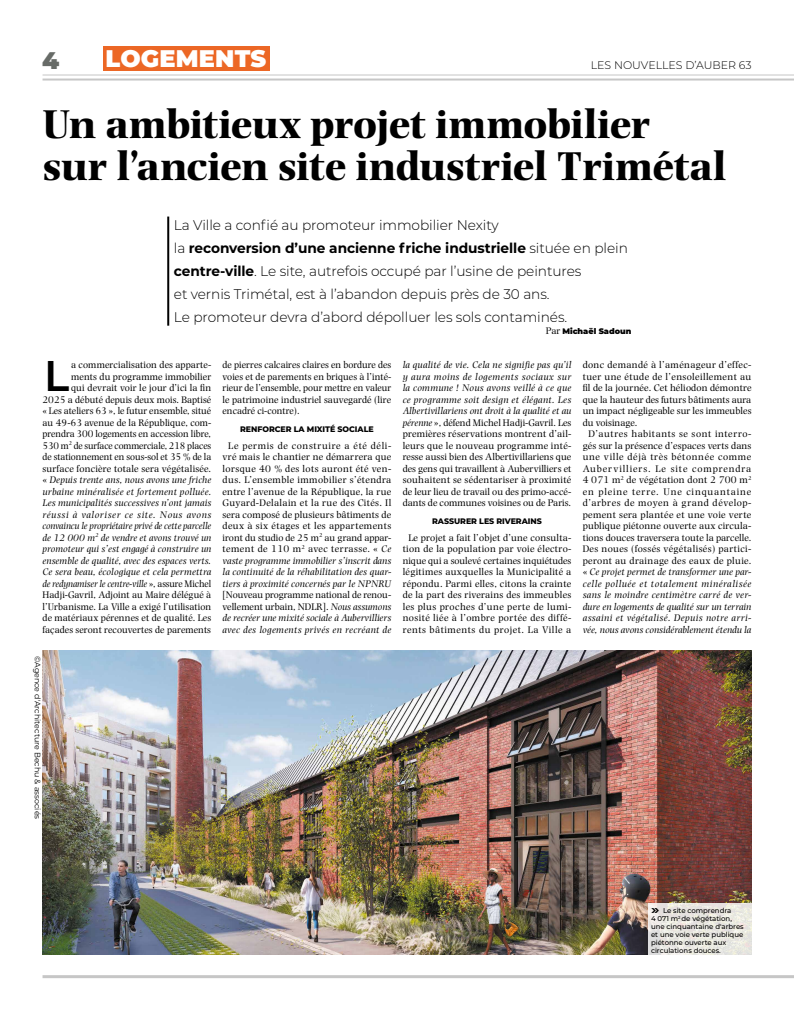
<style>
.page{position:relative;width:794px;height:1021px;background:#fff}
.page>*{position:absolute;margin:0;border:0;box-sizing:border-box;transform-origin:0 0}
._04-Texte-Lettrine{font:600 42.9px "Montserrat";color:#000}
._02-TITRE_2_une_page{font:700 42px/42px "Photina MT Std";letter-spacing:-.01em;color:#000}
.t1{font:900 24px "Montserrat";letter-spacing:.01em;color:#fff}
.t2{font:900 24px "Montserrat";color:#676b67}
._03-Chapo{font:300 14px/23px "Montserrat";letter-spacing:-.005em;color:#000}
.t3{font:300 11px "Montserrat";color:#000}
._04-Texte{font:10px/11.5px "Photina MT Std";letter-spacing:.025em;color:#000;text-align:center}
._04-Texte-Lettrine-2{font:10px/11.5px "Photina MT Std";letter-spacing:.005em;color:#000;text-align:right}
._05-Intertitre{font:800 8px "Montserrat";letter-spacing:-.005em;color:#000}
.Copyright{font:8px "Montserrat";color:#000}
._04-Texte-Signature{font:900 8px "Montserrat";color:#000}
.t4{font:500 7px/8px "Montserrat";letter-spacing:-.005em;color:#000}
.s1{font-weight:700}
.s2{font-family:"Photina MT Std";font-weight:400;font-size:10px}
.s3{font-style:italic}
</style>
<div class="page">
<hr style="left:43px;top:975px;width:751px;height:3px;background:#c6c6c6">
<hr style="left:43px;top:78px;width:751px;height:2px;background:#c6c6c6">
<hr style="left:43px;top:74px;width:751px;height:1px;background:#c6c6c6">
<img style="left:43px;top:650px;width:708px;height:304px">
<hr style="left:167px;top:216px;width:2px;height:110px;background:#000">
<svg style="left:648px;top:903px;width:104px;height:52px;background:#e9e7e1"></svg>
<div style="left:103px;top:46px;width:166px;height:24px;background:#ec6725"></div>
<svg style="left:651px;top:908px;width:8px;height:5px"></svg>
<h3 class="t2" style="left:42px;top:42px;width:19px">4</h3>
<p class="t1" style="left:106px;top:40px;width:162px">LOGEMENTS</p>
<p class="t3" style="left:591px;top:57px;width:162px">LES NOUVELLES D’AUBER 63</p>
<p class="_02-TITRE_2_une_page" style="left:43px;top:103px;width:685px">Un ambitieux projet immobilier<br>sur l’ancien site industriel Trimétal</p>
<p class="_03-Chapo" style="left:174px;top:213px;width:455px">La Ville a confié au promoteur immobilier Nexity<br>la <span class="s1">reconversion d’une ancienne friche industrielle</span> située en plein <span class="s1">centre-ville</span>. Le site, autrefois occupé par l’usine de peintures<br>et vernis Trimétal, est à l’abandon depuis près de 30 ans.<br>Le promoteur devra d’abord dépolluer les sols contaminés.</p>
<p class="_04-Texte-Signature" style="left:546px;top:325px;width:87px"><span class="s2">Par</span> Michaël Sadoun</p>
<p class="_04-Texte-Lettrine-2" style="left:43px;top:359px;width:170px">a commercialisation des apparte-<br>ments du programme immobilier<br>qui devrait voir le jour d’ici la fin<br>2025 a débuté depuis deux mois. Baptisé « Les ateliers 63 », le futur ensemble, situé au 49-63 avenue de la République, com&shy;prendra 300 logements en accession libre, 530 m<sup>2</sup> de surface commerciale, 218 places de stationnement en sous-sol et 35 % de la surface foncière totale sera végétalisée. « <span class="s3">Depuis trente ans, nous avons une friche urbaine minéralisée et fortement polluée.<br>Les municipalités successives n’ont jamais réussi à valoriser ce site. Nous avons convaincu le propriétaire privé de cette parcelle de 12 000 m</span><sup>2</sup> <span class="s3">de vendre et avons trouvé un promoteur qui s’est engagé à construire un ensemble de qualité, avec des espaces verts.<br>Ce sera beau, écologique et cela permettra de redynamiser le centre-ville</span> », assure Michel Hadji-Gavril, Adjoint au Maire délégué à l’Urbanisme. La Ville a exigé l’utilisation de matériaux pérennes et de qualité. Les façades seront recouvertes de parements</p>
<p class="_04-Texte-Lettrine-2" style="left:223px;top:359px;width:170px;text-align:justify">de pierres calcaires claires en bordure des voies et de parements en briques à l’inté&shy;rieur de l’ensemble, pour mettre en valeur le patrimoine industriel sauvegardé (lire encadré ci-contre).</p>
<p class="_04-Texte-Lettrine" style="left:44px;top:345px;width:27px">L</p>
<p class="_05-Intertitre" style="left:240px;top:423px;width:135px">RENFORCER LA MIXITÉ SOCIALE</p>
<p class="_04-Texte" style="left:223px;top:440px;width:170px">Le permis de construire a été déli&shy;vré mais le chantier ne démarrera que lorsque 40 % des lots auront été ven&shy;dus. L’ensemble immobilier s’étendra entre l’avenue de la République, la rue Guyard-Delalain et la rue des Cités. Il sera composé de plusieurs bâtiments de deux à six étages et les appartements iront du studio de 25 m<sup>2</sup> au grand appar&shy;tement de 110 m<sup>2</sup> avec terrasse. « <span class="s3">Ce vaste programme immobilier s’inscrit dans la continuité de la réhabilitation des quar&shy;tiers à proximité concernés par le NPNRU </span>[Nouveau programme national de renou&shy;vellement urbain, NDLR]. <span class="s3">Nous assumons de recréer une mixité sociale à Aubervilliers avec des logements privés en recréant de</span></p>
<p class="Copyright" style="left:43px;top:655px;width:165px;rotate:90deg">©Agence d'Architecture Bechu &amp; associés</p>
<p class="_04-Texte" style="left:403px;top:359px;width:170px;text-align:justify"><span class="s3">la qualité de vie. Cela ne signifie pas qu’il y aura moins de logements sociaux sur la commune ! Nous avons veillé à ce que ce programme soit design et élégant. Les Albertivillariens ont droit à la qualité et au pérenne</span> », défend Michel Hadji-Gavril. Les premières réservations montrent d’ail&shy;leurs que le nouveau programme inté&shy;resse aussi bien des Albertivillariens que des gens qui travaillent à Aubervilliers et souhaitent se sédentariser à proximité de leur lieu de travail ou des primo-accé&shy;dants de communes voisines ou de Paris.</p>
<p class="_05-Intertitre" style="left:432px;top:515px;width:111px">RASSURER LES RIVERAINS</p>
<p class="_04-Texte" style="left:403px;top:532px;width:170px">Le projet a fait l’objet d’une consulta&shy;tion de la population par voie électro&shy;nique qui a soulevé certaines inquiétudes légitimes auxquelles la Municipalité a répondu. Parmi elles, citons la crainte de la part des riverains des immeubles les plus proches d’une perte de lumi&shy;nosité liée à l’ombre portée des diffé&shy;rents bâtiments du projet. La Ville a</p>
<p class="_04-Texte" style="left:583px;top:359px;width:170px;text-align:justify">donc demandé à l’aménageur d’effec&shy;tuer une étude de l’ensoleillement au fil de la journée. Cet héliodon démontre que la hauteur des futurs bâtiments aura un impact négligeable sur les immeubles du voisinage.</p>
<p class="_04-Texte" style="left:583px;top:428px;width:170px">D’autres habitants se sont interro&shy;gés sur la présence d’espaces verts dans une ville déjà très bétonnée comme Aubervilliers. Le site comprendra 4 071 m<sup>2</sup> de végétation dont 2 700 m<sup>2 </sup>en pleine terre. Une cinquantaine d’arbres de moyen à grand dévelop&shy;pement sera plantée et une voie verte publique piétonne ouverte aux circula&shy;tions douces traversera toute la parcelle.<br>Des noues (fossés végétalisés) partici&shy;peront au drainage des eaux de pluie. « <span class="s3">Ce projet permet de transformer une par&shy;celle polluée et totalement minéralisée sans le moindre centimètre carré de ver&shy;dure en logements de qualité sur un terrain assaini et végétalisé. Depuis notre arri&shy;vée, nous avons considérablement étendu la</span></p>
<p class="t4" style="left:651px;top:906px;width:94px;text-indent:12px">Le site comprendra<br>4 071 m<sup>2</sup> de végétation, une cinquantaine d'arbres et une voie verte publique piétonne ouverte aux circulations douces.</p>
</div>
